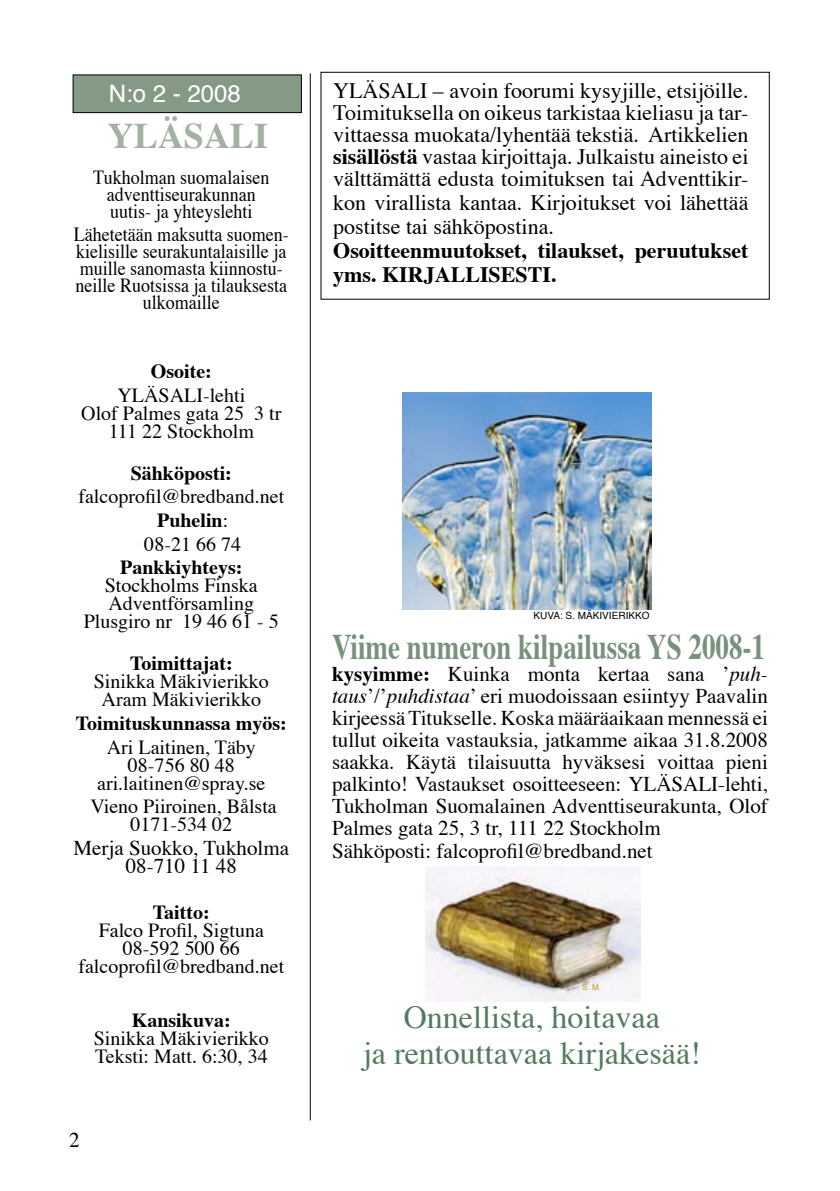
<style>
.page{position:relative;width:840px;height:1191px;background:#fff}
.page>*{position:absolute;margin:0;border:0;box-sizing:border-box;transform-origin:0 0}
.t1{font:700 36px "Times";color:#79917c;scale:.75 1}
.t2{font:700 36px "Times";color:#a3b1a2}
.t3{font:32px/36px "Times";color:#537a60;text-align:center}
.t4{font:24px "Helvetica";color:#fff}
.t5{font:22px/22px "Times";color:#000;text-align:justify}
.t6{font:700 22px/24px "Times";color:#000}
.t7{font:21px/22px "Times";color:#000;text-align:center}
.t8{font:20px/18px "Times";color:#000;text-align:center}
.t9{font:20px/17px "Times";color:#000;text-align:center;scale:.9 1}
.t10{font:700 20px "Times";color:#000}
.t11{font:10px "Helvetica";color:#000}
.t12{font:8px "Helvetica";color:#c9980d}
.s1{font-weight:400}
.s2{font-weight:700}
.s3{font-style:italic}
</style>
<div class="page">
<div style="left:73px;top:75px;width:228px;height:38px;background:#849a87;border:1px solid #000"></div>
<hr style="left:310px;top:73px;width:1px;height:1047px;background:#000">
<img style="left:403px;top:392px;width:248px;height:217px">
<img style="left:425px;top:866px;width:215px;height:135px">
<div style="left:320px;top:72px;width:449px;height:227px;border:1px solid #000"></div>
<p class="t4" style="left:109px;top:73px;width:134px">N:o 2 - 2008</p>
<h1 class="t2" style="left:108px;top:101px;width:162px">YLÄSALI</h1>
<p class="t9" style="left:93px;top:167px;width:197px">Tukholman suomalaisen adventtiseurakunnan uutis- ja yhteyslehti</p>
<p class="t9" style="left:74px;top:224px;width:240px">Lähetetään maksutta suomen&shy;kielisille seurakuntalaisille ja muille sanomasta kiinnostu&shy;neille Ruotsissa ja tilauksesta ulkomaille</p>
<p class="t10" style="left:151px;top:352px;width:63px">Osoite:</p>
<p class="t8" style="left:81px;top:384px;width:201px">YLÄSALI-lehti<br>Olof Palmes gata 25 3 tr<br>111 22 Stockholm</p>
<p class="t10" style="left:131px;top:454px;width:103px">Sähköposti:</p>
<p class="t8" style="left:78px;top:486px;width:207px">falcoprofil@bredband.net</p>
<p class="t10" style="left:157px;top:501px;width:73px">Puhelin<span class="s1">:</span></p>
<p class="t8" style="left:144px;top:533px;width:98px">08-21 66 74</p>
<p class="t10" style="left:120px;top:548px;width:124px">Pankkiyhteys:</p>
<p class="t8" style="left:84px;top:575px;width:196px">Stockholms Finska<br>Adventförsamling<br>Plusgiro nr 19 46 61 - 5</p>
<p class="t10" style="left:130px;top:644px;width:104px">Toimittajat:</p>
<p class="t8" style="left:94px;top:671px;width:176px">Sinikka Mäkivierikko<br>Aram Mäkivierikko</p>
<p class="t10" style="left:76px;top:704px;width:212px">Toimituskunnassa myös:</p>
<p class="t8" style="left:97px;top:736px;width:170px">Ari Laitinen, Täby<br>08-756 80 48 ari.laitinen@spray.se</p>
<p class="t8" style="left:90px;top:796px;width:188px">Vieno Piiroinen, Bålsta<br>0171-534 02</p>
<p class="t7" style="left:73px;top:837px;width:217px;line-height:18px">Merja Suokko, Tukholma<br>08-710 11 48</p>
<p class="t10" style="left:153px;top:893px;width:59px">Taitto:</p>
<p class="t8" style="left:78px;top:919px;width:207px">Falco Profil, Sigtuna<br>08-592 500 66 falcoprofil@bredband.net</p>
<p class="t10" style="left:132px;top:1001px;width:100px">Kansikuva:</p>
<p class="t8" style="left:94px;top:1027px;width:177px;text-align:left">Sinikka Mäkivierikko<br>Teksti: Matt. 6:30, 34</p>
<p class="t7" style="left:69px;top:1127px;width:12px">2</p>
<p class="t5" style="left:333px;top:78px;width:416px">YLÄSALI – avoin foorumi kysyjille, etsijöille.<br>Toimituksella on oikeus tarkistaa kieliasu ja tar&shy;vittaessa muokata/lyhentää tekstiä. Artikkelien <span class="s2">sisällöstä</span> vastaa kirjoittaja. Julkaistu aineisto ei välttämättä edusta toimituksen tai Adventtikir-</p>
<p class="t5" style="left:333px;top:189px;width:416px;line-height:24px">kon virallista kantaa. Kirjoitukset voi lähettää postitse tai sähköpostina.</p>
<p class="t6" style="left:333px;top:236px;width:416px">Osoitteenmuutokset, tilaukset, peruutukset yms. KIRJALLISESTI.</p>
<p class="t11" style="left:533px;top:607px;width:117px">KUVA: S. MÄKIVIERIKKO</p>
<h1 class="t1" style="left:332px;top:613px;width:578px">Viime numeron kilpailussa YS 2008-1</h1>
<p class="t7" style="left:332px;top:661px;width:437px;text-align:left"><span class="s2">kysyimme:</span> Kuinka monta kertaa sana ’<span class="s3">puh&shy;taus</span>’/’<span class="s3">puhdistaa</span>’ eri muodoissaan esiintyy Paavalin kirjeessä Titukselle. Koska määräaikaan mennessä ei tullut oikeita vastauksia, jatkamme aikaa 31.8.2008 saakka. Käytä tilaisuutta hyväksesi voittaa pieni palkinto! Vastaukset osoitteeseen: YLÄSALI-lehti, Tukholman Suomalainen Adventtiseurakunta, Olof Palmes gata 25, 3 tr, 111 22 Stockholm<br>Sähköposti: falcoprofil@bredband.net</p>
<p class="t12" style="left:582px;top:980px;width:20px">S. M.</p>
<h2 class="t3" style="left:363px;top:996px;width:339px">Onnellista, hoitavaa<br>ja rentouttavaa kirjakesää!</h2>
</div>
